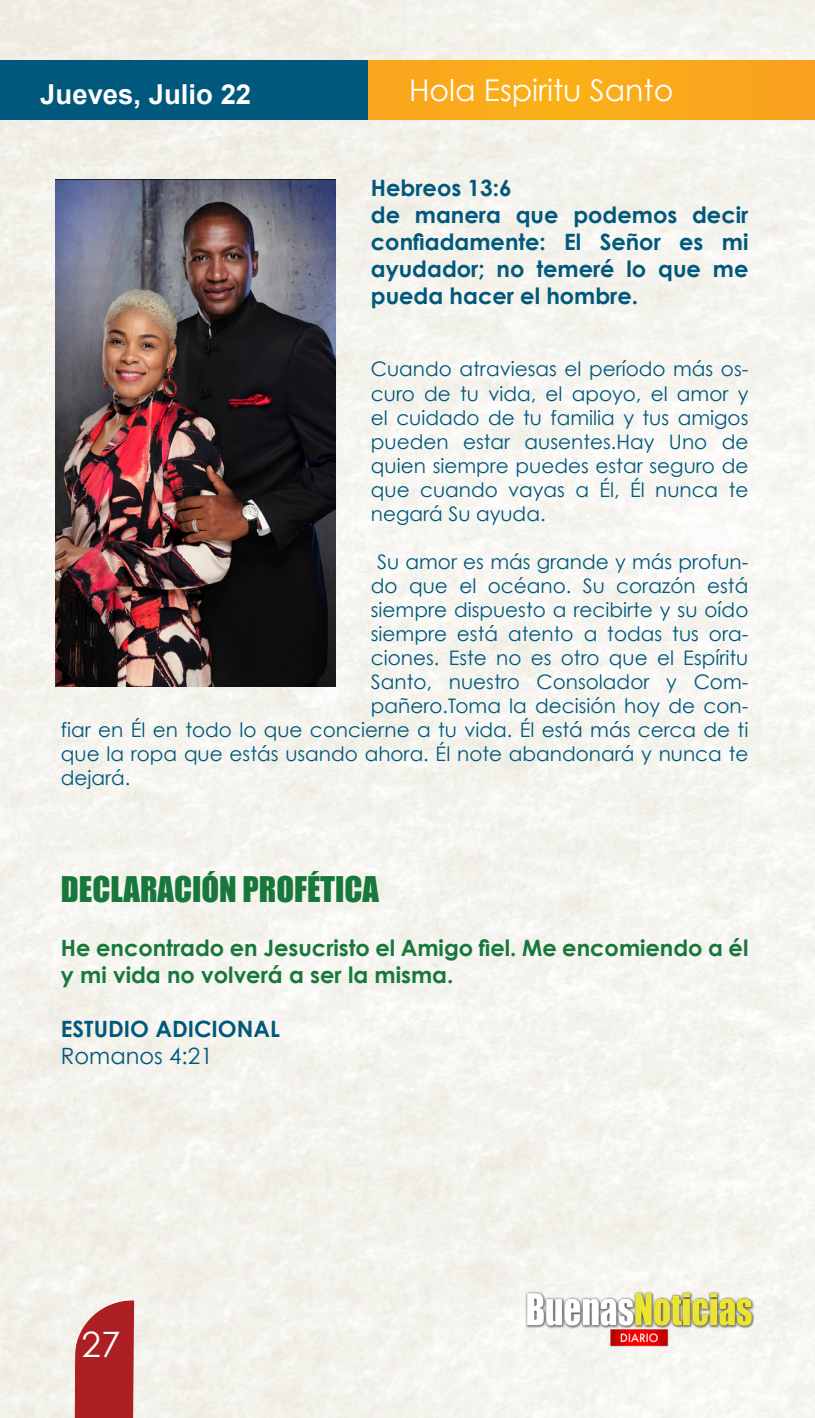
<style>
.page{position:relative;width:815px;height:1418px;background:#fff}
.page>*{position:absolute;margin:0;border:0;box-sizing:border-box;transform-origin:0 0}
.t1{font:35px "Century Gothic";color:#fff}
.t2{font:32.5px "Impact";color:#18783c}
.t3{font:30px "Century Gothic";color:#fff}
.t4{font:700 27.5px "Arial";color:#fff}
.t5{font:700 22.5px/27px "Century Gothic";color:#00587c;text-align:justify}
.t6{font:700 22.5px/27px "Century Gothic";color:#18783c}
.t7{font:22.5px "Century Gothic";color:#00587c}
.t8{font:20px/24px "Century Gothic";color:#00587c;text-align:justify}
</style>
<div class="page">
<img style="left:0;top:0;width:815px;height:1417px">
<div style="left:139px;top:60px;width:676px;height:60px;background:#faa91c"></div>
<div style="left:0;top:60px;width:368px;height:60px;background:#00587c"></div>
<svg style="left:73px;top:1300px;width:61px;height:117px"></svg>
<img style="left:516px;top:1285px;width:245px;height:65px">
<img style="left:56px;top:179px;width:280px;height:508px">
<p class="t4" style="left:40px;top:76px;width:212px">Jueves, Julio 22</p>
<p class="t3" style="left:409px;top:72px;width:266px">Hola Espiritu Santo</p>
<p class="t5" style="left:371px;top:174px;width:142px">Hebreos 13:6</p>
<p class="t5" style="left:371px;top:201px;width:379px">de manera que podemos decir confiadamente: El Señor es mi ayudador; no temeré lo que me pueda hacer el hombre.</p>
<p class="t8" style="left:371px;top:357px;width:379px">Cuando atraviesas el período más os&shy;curo de tu vida, el apoyo, el amor y el cuidado de tu familia y tus amigos pueden estar ausentes.Hay Uno de quien siempre puedes estar seguro de que cuando vayas a Él, Él nunca te negará Su ayuda.</p>
<p class="t8" style="left:377px;top:549px;width:373px">Su amor es más grande y más profun-</p>
<p class="t8" style="left:371px;top:573px;width:379px">do que el océano. Su corazón está</p>
<p class="t8" style="left:371px;top:597px;width:379px">siempre dispuesto a recibirte y su oído</p>
<p class="t8" style="left:371px;top:621px;width:379px">siempre está atento a todas tus ora-</p>
<p class="t8" style="left:371px;top:645px;width:379px">ciones. Este no es otro que el Espíritu</p>
<p class="t8" style="left:371px;top:669px;width:379px">Santo, nuestro Consolador y Com-</p>
<p class="t8" style="left:371px;top:693px;width:379px">pañero.Toma la decisión hoy de con-</p>
<p class="t8" style="left:61px;top:717px;width:689px">fiar en Él en todo lo que concierne a tu vida. Él está más cerca de ti</p>
<p class="t8" style="left:61px;top:741px;width:689px">que la ropa que estás usando ahora. Él note abandonará y nunca te</p>
<p class="t8" style="left:61px;top:765px;width:71px">dejará.</p>
<p class="t2" style="left:61px;top:863px;width:320px">DECLARACIÓN PROFÉTICA</p>
<p class="t6" style="left:61px;top:933px;width:689px">He encontrado en Jesucristo el Amigo fiel. Me encomiendo a él y mi vida no volverá a ser la misma.</p>
<p class="t5" style="left:61px;top:1014px;width:221px">ESTUDIO ADICIONAL</p>
<p class="t7" style="left:61px;top:1041px;width:153px">Romanos 4:21</p>
<h1 class="t1" style="left:82px;top:1322px;width:40px">27</h1>
</div>
